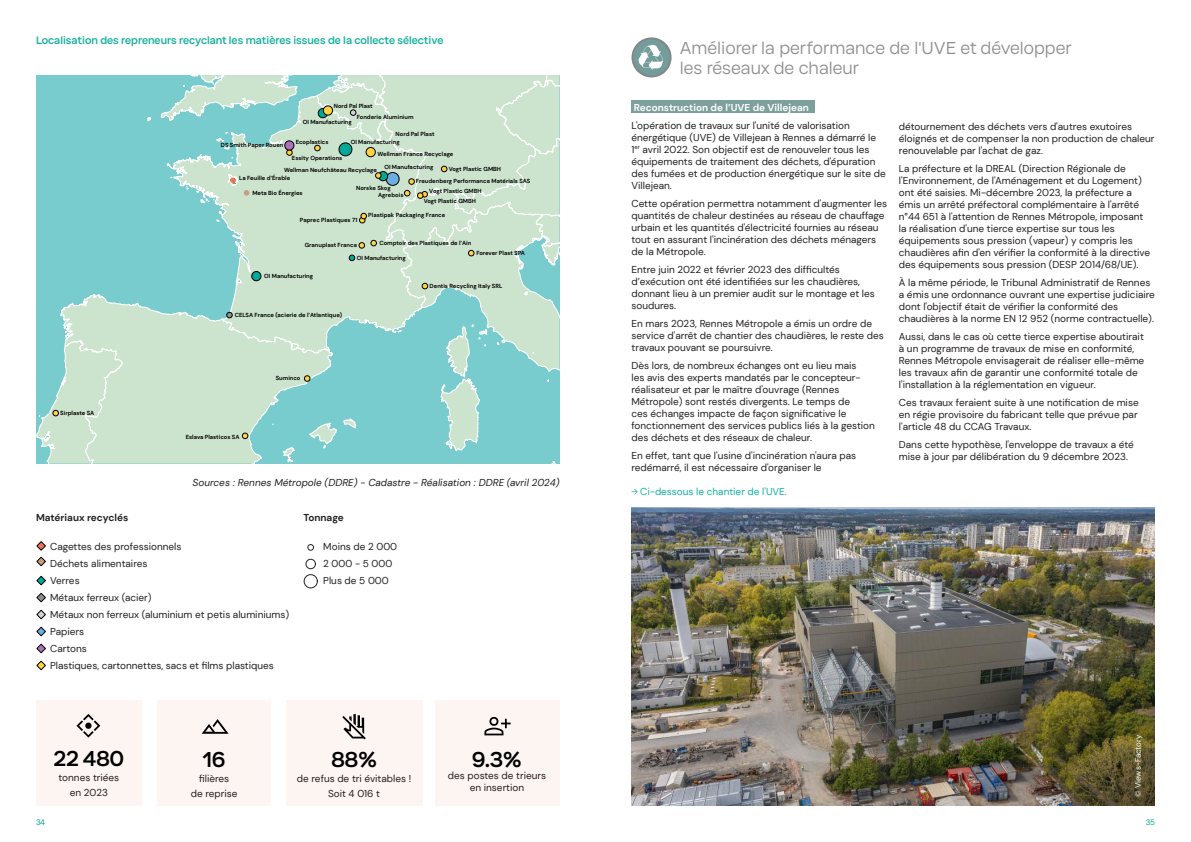
<style>
.page{position:relative;width:1191px;height:842px;background:#fff}
.page>*{position:absolute;margin:0;border:0;box-sizing:border-box;transform-origin:0 0}
.t1{font:500 20px "Condate";letter-spacing:-.025em;color:#000001}
.t2{font:300 16px "Condate";color:#8d8e90}
.t3{font:10px/12px "DM Sans";color:#231f20}
.t4{font:500 10px "Condate";color:#13b09d}
.t5{font:italic 10px "DM Sans";color:#231f20}
.t6{font:700 10px "DM Sans";color:#fff}
.t7{font:10px "DM Sans";color:#13b09d}
.t8{font:700 10px "DM Sans";color:#231f20}
.t9{font:8px "DM Sans";color:#fff}
.t10{font:8px "DM Sans";color:#00a897}
.t11{font:700 5.9px "DM Sans";color:#000}
</style>
<div class="page">
<svg style="left:36px;top:541px;width:10px;height:10px"></svg>
<svg style="left:36px;top:576px;width:10px;height:9px"></svg>
<svg style="left:36px;top:593px;width:10px;height:9px"></svg>
<svg style="left:36px;top:610px;width:10px;height:9px"></svg>
<svg style="left:36px;top:627px;width:10px;height:9px"></svg>
<svg style="left:36px;top:644px;width:10px;height:9px"></svg>
<svg style="left:36px;top:661px;width:10px;height:9px"></svg>
<div style="left:36px;top:75px;width:111px;height:219px;background:#78ccce"></div>
<svg style="left:60px;top:293px;width:87px;height:170px;background:#c5e2ce"></svg>
<svg style="left:36px;top:294px;width:88px;height:169px;background:#b8ded0"></svg>
<svg style="left:147px;top:75px;width:413px;height:389px;background:#afdbce"></svg>
<div style="left:285px;top:141px;width:9px;height:9px;background:#ac72ba;border:1px solid #000;border-radius:50%"></div>
<div style="left:307px;top:544px;width:7px;height:6px;border:1px solid #242424;border-radius:50%"></div>
<div style="left:306px;top:559px;width:10px;height:10px;border:1px solid #242424;border-radius:50%"></div>
<div style="left:304px;top:574px;width:13px;height:14px;border:1px solid #242424;border-radius:50%"></div>
<svg style="left:36px;top:557px;width:10px;height:9px"></svg>
<div style="left:286px;top:701px;width:136px;height:105px;background:#fcf5f2"></div>
<div style="left:157px;top:701px;width:114px;height:105px;background:#fcf5f2"></div>
<div style="left:36px;top:701px;width:106px;height:105px;background:#fcf5f2"></div>
<div style="left:435px;top:701px;width:124px;height:105px;background:#fcf5f2"></div>
<svg style="left:484px;top:717px;width:26px;height:18px"></svg>
<svg style="left:76px;top:714px;width:24px;height:24px"></svg>
<svg style="left:202px;top:719px;width:27px;height:15px"></svg>
<svg style="left:342px;top:714px;width:24px;height:25px"></svg>
<div style="left:631px;top:101px;width:183px;height:12px;background:#7da09d"></div>
<svg style="left:631px;top:489px;width:6px;height:6px"></svg>
<img style="left:631px;top:507px;width:524px;height:299px">
<svg style="left:631px;top:37px;width:40px;height:40px"></svg>
<svg style="left:638px;top:44px;width:25px;height:26px"></svg>
<p class="t4" style="left:36px;top:34px;width:409px">Localisation des repreneurs recyclant les matières issues de la collecte sélective</p>
<p class="t11" style="left:334px;top:102px;width:40px">Nord Pal Plast</p>
<p class="t11" style="left:357px;top:113px;width:58px">Fonderie Aluminium</p>
<p class="t11" style="left:303px;top:118px;width:50px">OI Manufacturing</p>
<p class="t11" style="left:221px;top:141px;width:64px">DS Smith Paper Rouen</p>
<p class="t11" style="left:296px;top:138px;width:34px">Ecoplastics</p>
<p class="t11" style="left:292px;top:155px;width:52px">Essity Operations</p>
<p class="t11" style="left:395px;top:130px;width:40px">Nord Pal Plast</p>
<p class="t11" style="left:351px;top:139px;width:50px">OI Manufacturing</p>
<p class="t11" style="left:377px;top:150px;width:77px">Wellman France Recyclage</p>
<p class="t11" style="left:384px;top:163px;width:50px">OI Manufacturing</p>
<p class="t11" style="left:284px;top:166px;width:94px">Wellman Neufchâteau Recyclage</p>
<p class="t11" style="left:449px;top:165px;width:54px">Vogt Plastic GMBH</p>
<p class="t11" style="left:239px;top:175px;width:52px">La Feuille d’Érable</p>
<p class="t11" style="left:416px;top:177px;width:116px">Freudenberg Performance Matérials SAS</p>
<p class="t11" style="left:356px;top:184px;width:36px">Norske Skog</p>
<p class="t11" style="left:429px;top:187px;width:54px">Vogt Plastic GMBH</p>
<p class="t11" style="left:252px;top:189px;width:52px">Meta Bio Énergies</p>
<p class="t11" style="left:378px;top:191px;width:27px">Agrebois</p>
<p class="t11" style="left:424px;top:198px;width:54px">Vogt Plastic GMBH</p>
<p class="t11" style="left:300px;top:216px;width:59px">Paprec Plastiques 71</p>
<p class="t11" style="left:305px;top:241px;width:54px">Granuplast France</p>
<p class="t11" style="left:368px;top:211px;width:79px">Plastipak Packaging France</p>
<p class="t11" style="left:379px;top:239px;width:93px">Comptoir des Plastiques de l’Ain</p>
<p class="t11" style="left:60px;top:409px;width:36px">Sirplaste SA</p>
<p class="t11" style="left:264px;top:272px;width:50px">OI Manufacturing</p>
<p class="t11" style="left:235px;top:311px;width:109px">CELSA France (acierie de l’Atlantique)</p>
<p class="t11" style="left:357px;top:254px;width:50px">OI Manufacturing</p>
<p class="t11" style="left:186px;top:433px;width:55px">Eslava Plasticos SA</p>
<p class="t11" style="left:276px;top:374px;width:26px">Suminco</p>
<p class="t11" style="left:476px;top:249px;width:50px">Forever Plast SPA</p>
<p class="t11" style="left:430px;top:282px;width:74px">Dentis Recycling Italy SRL</p>
<p class="t5" style="left:192px;top:476px;width:368px">Sources : Rennes Métropole (DDRE) - Cadastre - Réalisation : DDRE (avril 2024)</p>
<p class="t8" style="left:36px;top:511px;width:94px">Matériaux recyclés</p>
<p class="t3" style="left:50px;top:541px;width:133px">Cagettes des professionnels</p>
<p class="t3" style="left:50px;top:558px;width:99px">Déchets alimentaires</p>
<p class="t3" style="left:50px;top:575px;width:31px">Verres</p>
<p class="t3" style="left:50px;top:592px;width:103px">Métaux ferreux (acier)</p>
<p class="t3" style="left:50px;top:609px;width:240px">Métaux non ferreux (aluminium et petis aluminiums)</p>
<p class="t3" style="left:50px;top:626px;width:35px">Papiers</p>
<p class="t3" style="left:50px;top:643px;width:38px">Cartons</p>
<p class="t3" style="left:50px;top:660px;width:225px">Plastiques, cartonnettes, sacs et films plastiques</p>
<p class="t8" style="left:303px;top:511px;width:42px">Tonnage</p>
<p class="t3" style="left:323px;top:541px;width:75px">Moins de 2 000</p>
<p class="t3" style="left:323px;top:558px;width:71px">2 000 - 5 000</p>
<p class="t3" style="left:323px;top:575px;width:67px">Plus de 5 000</p>
<p class="t1" style="left:54px;top:746px;width:72px">22 480</p>
<p class="t3" style="left:59px;top:772px;width:62px">tonnes triées</p>
<p class="t3" style="left:70px;top:787px;width:40px">en 2023</p>
<p class="t1" style="left:203px;top:747px;width:25px">16</p>
<p class="t3" style="left:199px;top:773px;width:32px">filières</p>
<p class="t3" style="left:191px;top:788px;width:48px">de reprise</p>
<p class="t1" style="left:331px;top:747px;width:48px">88%</p>
<p class="t3" style="left:297px;top:773px;width:116px">de refus de tri évitables !</p>
<p class="t3" style="left:328px;top:788px;width:54px">Soit 4 016 t</p>
<p class="t1" style="left:472px;top:747px;width:52px">9.3%</p>
<p class="t3" style="left:448px;top:770px;width:100px">des postes de trieurs</p>
<p class="t3" style="left:470px;top:782px;width:56px">en insertion</p>
<p class="t2" style="left:679px;top:38px;width:394px">Améliorer la performance de l'UVE et développer</p>
<p class="t2" style="left:679px;top:58px;width:181px">les réseaux de chaleur</p>
<p class="t6" style="left:634px;top:101px;width:176px">Reconstruction de l’UVE de Villejean</p>
<p class="t3" style="left:631px;top:119px;width:256px">L'opération de travaux sur l'unité de valorisation énergétique (UVE) de Villejean à Rennes a démarré le 1<sup>er</sup> avril 2022. Son objectif est de renouveler tous les équipements de traitement des déchets, d'épuration des fumées et de production énergétique sur le site de Villejean.</p>
<p class="t3" style="left:631px;top:197px;width:257px">Cette opération permettra notamment d'augmenter les quantités de chaleur destinées au réseau de chauffage urbain et les quantités d'électricité fournies au réseau tout en assurant l'incinération des déchets ménagers de la Métropole.</p>
<p class="t3" style="left:631px;top:263px;width:245px">Entre juin 2022 et février 2023 des difficultés d’exécution ont été identifiées sur les chaudières, donnant lieu à un premier audit sur le montage et les soudures.</p>
<p class="t3" style="left:631px;top:317px;width:254px">En mars 2023, Rennes Métropole a émis un ordre de service d'arrêt de chantier des chaudières, le reste des travaux pouvant se poursuivre.</p>
<p class="t3" style="left:631px;top:359px;width:245px">Dès lors, de nombreux échanges ont eu lieu mais<br>les avis des experts mandatés par le concepteur&shy;réalisateur et par le maître d'ouvrage (Rennes Métropole) sont restés divergents. Le temps de<br>ces échanges impacte de façon significative le fonctionnement des services publics liés à la gestion des déchets et des réseaux de chaleur.</p>
<p class="t3" style="left:631px;top:449px;width:226px">En effet, tant que l'usine d'incinération n'aura pas redémarré, il est nécessaire d'organiser le</p>
<p class="t7" style="left:640px;top:485px;width:148px">Ci-dessous le chantier de l'UVE.</p>
<p class="t3" style="left:899px;top:120px;width:257px">détournement des déchets vers d'autres exutoires éloignés et de compenser la non production de chaleur renouvelable par l'achat de gaz.</p>
<p class="t3" style="left:899px;top:162px;width:253px">La préfecture et la DREAL (Direction Régionale de l'Environnement, de l'Aménagement et du Logement) ont été saisies. Mi-décembre 2023, la préfecture a émis un arrêté préfectoral complémentaire à l'arrêté n°44 651 à l'attention de Rennes Métropole, imposant la réalisation d'une tierce expertise sur tous les équipements sous pression (vapeur) y compris les chaudières afin d'en vérifier la conformité à la directive des équipements sous pression (DESP 2014/68/UE).</p>
<p class="t3" style="left:899px;top:276px;width:257px">À la même période, le Tribunal Administratif de Rennes a émis une ordonnance ouvrant une expertise judiciaire dont l'objectif était de vérifier la conformité des chaudières à la norme EN 12 952 (norme contractuelle).</p>
<p class="t3" style="left:899px;top:330px;width:247px">Aussi, dans le cas où cette tierce expertise aboutirait à un programme de travaux de mise en conformité, Rennes Métropole envisagerait de réaliser elle-même les travaux afin de garantir une conformité totale de l'installation à la réglementation en vigueur.</p>
<p class="t3" style="left:899px;top:396px;width:241px;text-align:justify">Ces travaux feraient suite à une notification de mise en régie provisoire du fabricant telle que prévue par l'article 48 du CCAG Travaux.</p>
<p class="t3" style="left:899px;top:438px;width:236px">Dans cette hypothèse, l'enveloppe de travaux a été mise à jour par délibération du 9 décembre 2023.</p>
<p class="t9" style="left:1133px;top:797px;width:64px;rotate:-90deg">© Views-Factory</p>
<p class="t10" style="left:36px;top:817px;width:11px">34</p>
<p class="t10" style="left:1145px;top:817px;width:11px">35</p>
</div>
